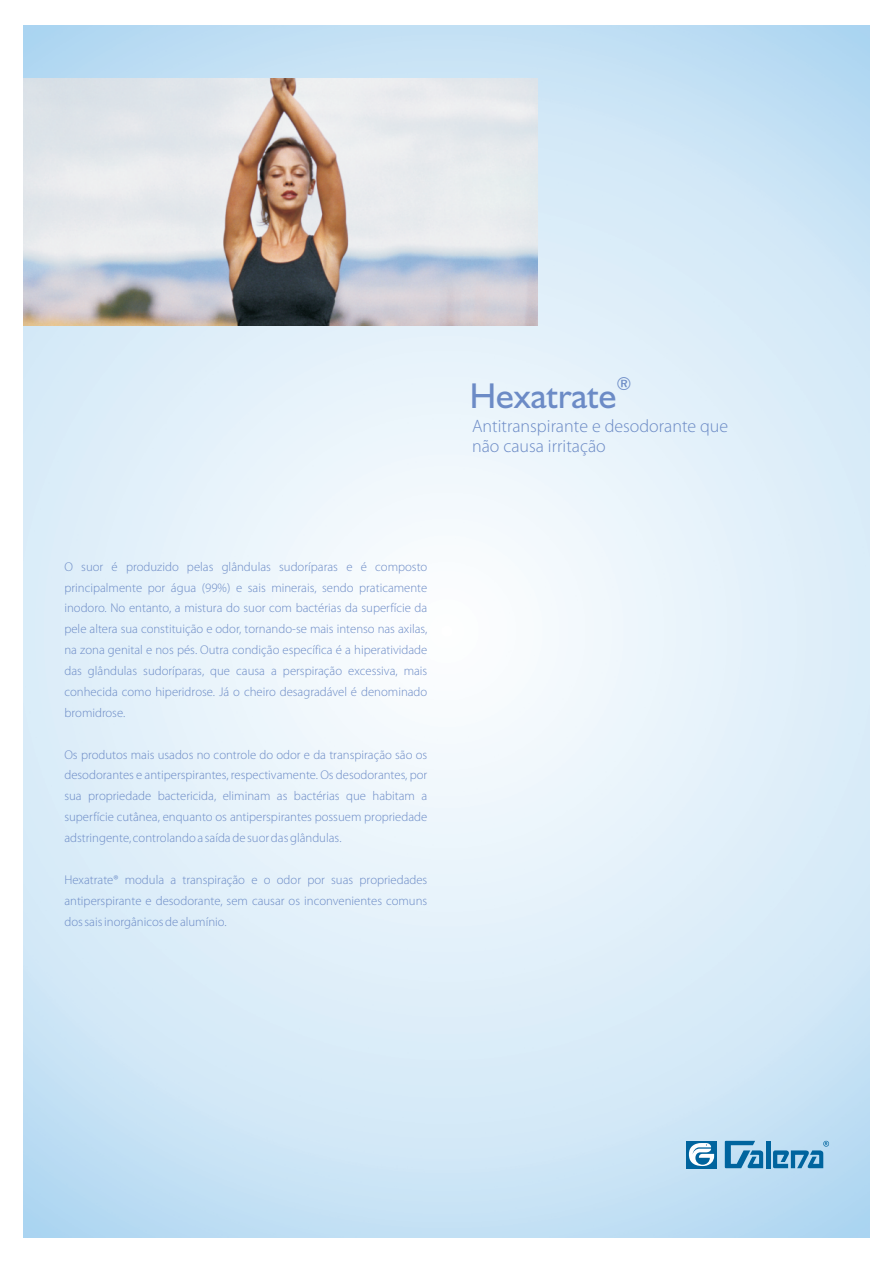
<style>
.page{position:relative;width:893px;height:1263px;background:#fff}
.page>*{position:absolute;margin:0;border:0;box-sizing:border-box;transform-origin:0 0}
.t1{font:36px "Humanist 521 BT";color:#6c8bc6}
.t2{font:300 18px/20.4px "Myriad Pro";color:#6c8bc6}
.t3{font:18px "Humanist 521 BT";color:#6c8bc6}
.t4{font:300 12.75px/20.9px "Myriad Pro";color:#6c8bc6;text-align:justify}
</style>
<div class="page">
<img style="left:23px;top:25px;width:847px;height:1213px">
<div style="left:686px;top:1141px;width:31px;height:27px;background:#00649e"></div>
<hr style="left:766px;top:1141px;width:4px;height:27px;background:#00649e">
<svg style="left:689px;top:1143px;width:25px;height:23px"></svg>
<svg style="left:773px;top:1141px;width:56px;height:27px"></svg>
<svg style="left:725px;top:1141px;width:38px;height:27px"></svg>
<img style="left:24px;top:78px;width:513px;height:247px">
<p class="t4" style="left:64px;top:557px;width:365px">O suor é produzido pelas glândulas sudoríparas e é composto principalmente por água (99%) e sais minerais, sendo praticamente inodoro. No entanto, a mistura do suor com bactérias da superfície da pele altera sua constituição e odor, tornando-se mais intenso nas axilas, na zona genital e nos pés. Outra condição específica é a hiperatividade das glândulas sudoríparas, que causa a perspiração excessiva, mais conhecida como hiperidrose. Já o cheiro desagradável é denominado bromidrose.</p>
<p class="t4" style="left:64px;top:745px;width:364px">Os produtos mais usados no controle do odor e da transpiração são os desodorantes e antiperspirantes, respectivamente. Os desodorantes, por sua propriedade bactericida, eliminam as bactérias que habitam a superfície cutânea, enquanto os antiperspirantes possuem propriedade adstringente, controlando a saída de suor das glândulas.</p>
<p class="t4" style="left:64px;top:870px;width:364px">Hexatrate® modula a transpiração e o odor por suas propriedades antiperspirante e desodorante, sem causar os inconvenientes comuns dos sais inorgânicos de alumínio.</p>
<h2 class="t3" style="left:616px;top:376px;width:16px">®</h2>
<h1 class="t1" style="left:470px;top:380px;width:148px">Hexatrate</h1>
<h2 class="t2" style="left:472px;top:417px;width:258px">Antitranspirante e desodorante que não causa irritação</h2>
</div>
